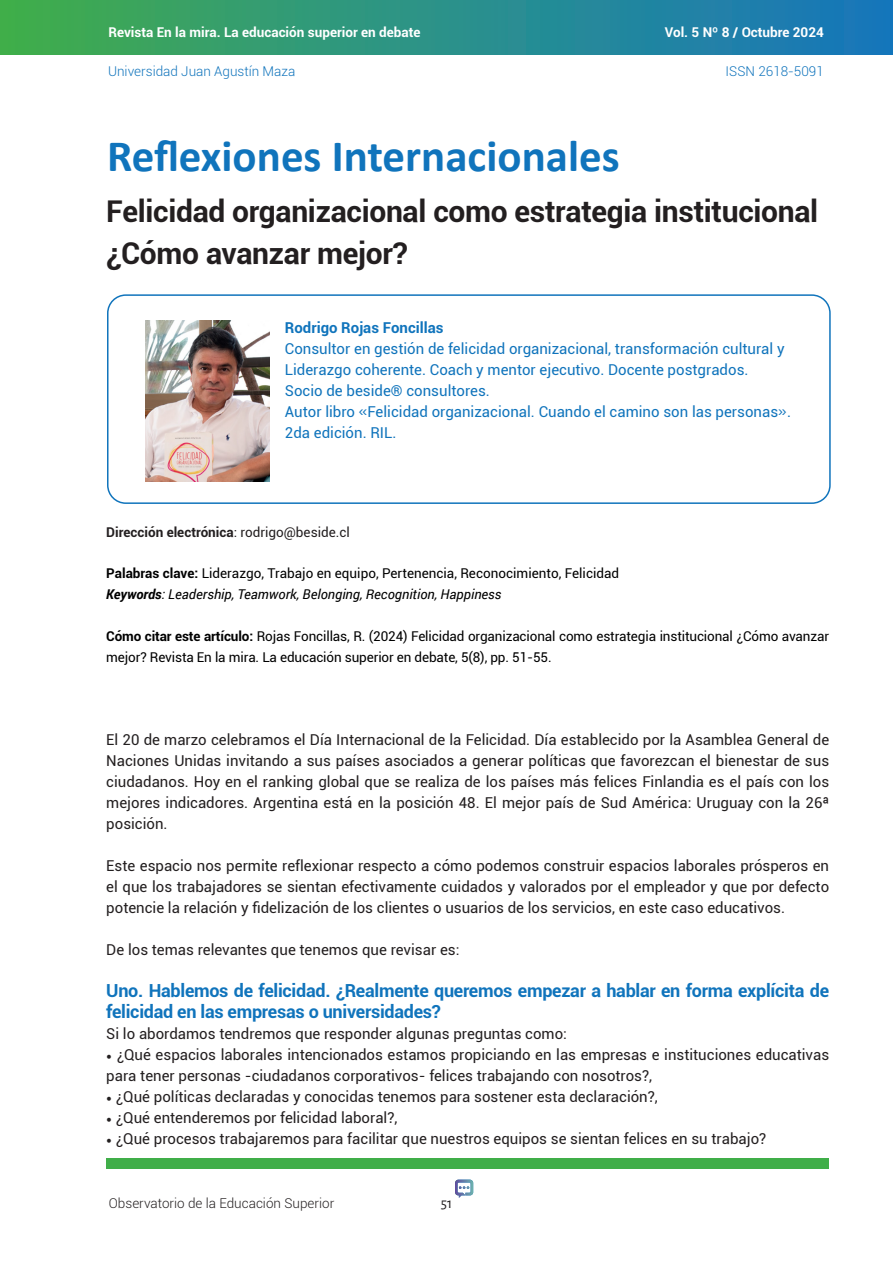
<style>
.page{position:relative;width:893px;height:1263px;background:#fff}
.page>*{position:absolute;margin:0;border:0;box-sizing:border-box;transform-origin:0 0}
.Titulo_nuevo{font:700 45px "Calibri";color:#1074bc}
.Título_in_art{font:700 30px/42px "Roboto";letter-spacing:-.01em;color:#231f20}
.Txt_base{font:700 18px/21px "Roboto";letter-spacing:-.015em;color:#1074bc}
.Txt_base-2{font:15px/21px "Roboto";color:#231f20;text-align:justify}
.CV_autor{font:15px/21px "Roboto";color:#1074bc}
.CV_autor-2{font:700 15px "Roboto";color:#1074bc}
.t1{font:15px "Alegreya Sans";color:#231f20}
.Txt_base-3{font:13.5px/21px "Roboto";letter-spacing:-.01em;color:#000}
.t2{font:700 13.5px "Roboto";color:#fff}
.Txt_base-4{font:italic 13.5px "Roboto";color:#000}
.t3{font:300 13.5px "Roboto";color:#1074bc}
.Txt_base-5{font:700 13.5px "Roboto";color:#231f20}
.t4{font:300 13.5px "Roboto";color:#231f20}
.s1{font-family:"Causten"}
.s2{font-weight:400}
.s3{font-weight:700}
.s4{font-family:"Minion Pro"}
</style>
<div class="page">
<div style="left:106px;top:1158px;width:723px;height:10px;background:#40ae49"></div>
<svg style="left:455px;top:1179px;width:18px;height:19px"></svg>
<div style="left:0;top:0;width:893px;height:54px;background:linear-gradient(to right,#41ad4e,#1675c0)"></div>
<hr style="left:0;top:0;width:1px;height:54px;background:#40ae49">
<img style="left:145px;top:320px;width:125px;height:162px">
<div style="left:107px;top:294px;width:724px;height:210px;border:2px solid #1074bc;border-radius:18px"></div>
<p class="t2" style="left:108px;top:23px;width:314px">Revista En la mira. La educación superior en debate</p>
<p class="t2" style="left:665px;top:23px;width:161px">Vol. 5 Nº 8 / Octubre 2024</p>
<p class="t3" style="left:108px;top:61px;width:189px">Universidad Juan Agustín Maza</p>
<p class="t3" style="left:726px;top:61px;width:100px">ISSN 2618-5091</p>
<p class="Titulo_nuevo" style="left:107px;top:124px;width:514px">Reflexiones Internacionales</p>
<p class="Título_in_art" style="left:106px;top:189px;width:713px">Felicidad organizacional como estrategia institucional ¿Cómo avanzar mejor?</p>
<p class="CV_autor-2" style="left:285px;top:317px;width:160px">Rodrigo Rojas Foncillas</p>
<p class="CV_autor" style="left:285px;top:338px;width:501px">Consultor en gestión de felicidad organizacional, transformación cultural y<br>Liderazgo coherente. Coach y mentor ejecutivo. Docente postgrados.</p>
<p class="CV_autor" style="left:285px;top:380px;width:206px">Socio de beside® consultores.</p>
<p class="CV_autor" style="left:285px;top:401px;width:508px">Autor libro <span class="s1">«</span>Felicidad organizacional. Cuando el camino son las personas<span class="s1">»</span>.<br>2da edición. RIL.</p>
<p class="Txt_base-5" style="left:106px;top:522px;width:245px">Dirección electrónica<span class="s2">: rodrigo@beside.cl</span></p>
<p class="Txt_base-3" style="left:106px;top:563px;width:514px"><span class="s3">Palabras clave:</span> Liderazgo, Trabajo en equipo, Pertenencia, Reconocimiento, Felicidad</p>
<p class="Txt_base-4" style="left:106px;top:585px;width:397px"><span class="s3">Keywords</span>: Leadership, Teamwork, Belonging, Recognition, Happiness</p>
<p class="Txt_base-3" style="left:106px;top:626px;width:724px"><span class="s3">Cómo citar este artículo:</span> Rojas Foncillas, R. (2024) Felicidad organizacional como estrategia institucional ¿Cómo avanzar mejor? Revista En la mira. La educación superior en debate, 5(8), pp. 51-55.</p>
<p class="Txt_base-2" style="left:106px;top:728px;width:724px">El 20 de marzo celebramos el Día Internacional de la Felicidad. Día establecido por la Asamblea General de Naciones Unidas invitando a sus países asociados a generar políticas que favorezcan el bienestar de sus ciudadanos. Hoy en el ranking global que se realiza de los países más felices Finlandia es el país con los mejores indicadores. Argentina está en la posición 48. El mejor país de Sud América: Uruguay con la 26ª posición.</p>
<p class="Txt_base-2" style="left:106px;top:854px;width:724px">Este espacio nos permite reflexionar respecto a cómo podemos construir espacios laborales prósperos en el que los trabajadores se sientan efectivamente cuidados y valorados por el empleador y que por defecto potencie la relación y fidelización de los clientes o usuarios de los servicios, en este caso educativos.</p>
<p class="Txt_base-2" style="left:106px;top:938px;width:355px">De los temas relevantes que tenemos que revisar es:</p>
<p class="Txt_base" style="left:106px;top:979px;width:724px">Uno. Hablemos de felicidad. ¿Realmente queremos empezar a hablar en forma explícita de felicidad en las empresas o universidades?</p>
<p class="Txt_base-2" style="left:106px;top:1022px;width:462px">Si lo abordamos tendremos que responder algunas preguntas como:</p>
<p class="Txt_base-2" style="left:106px;top:1043px;width:724px"><span class="s4">•</span> ¿Qué espacios laborales intencionados estamos propiciando en las empresas e instituciones educativas para tener personas -ciudadanos corporativos- felices trabajando con nosotros?,</p>
<p class="Txt_base-2" style="left:106px;top:1085px;width:553px"><span class="s4">•</span> ¿Qué políticas declaradas y conocidas tenemos para sostener esta declaración?,</p>
<p class="Txt_base-2" style="left:106px;top:1106px;width:293px"><span class="s4">•</span> ¿Qué entenderemos por felicidad laboral?,</p>
<p class="Txt_base-2" style="left:106px;top:1127px;width:662px"><span class="s4">•</span> ¿Qué procesos trabajaremos para facilitar que nuestros equipos se sientan felices en su trabajo?</p>
<p class="t4" style="left:109px;top:1194px;width:227px">Observatorio de la Educación Superior</p>
<p class="t1" style="left:441px;top:1193px;width:13px">51</p>
</div>
